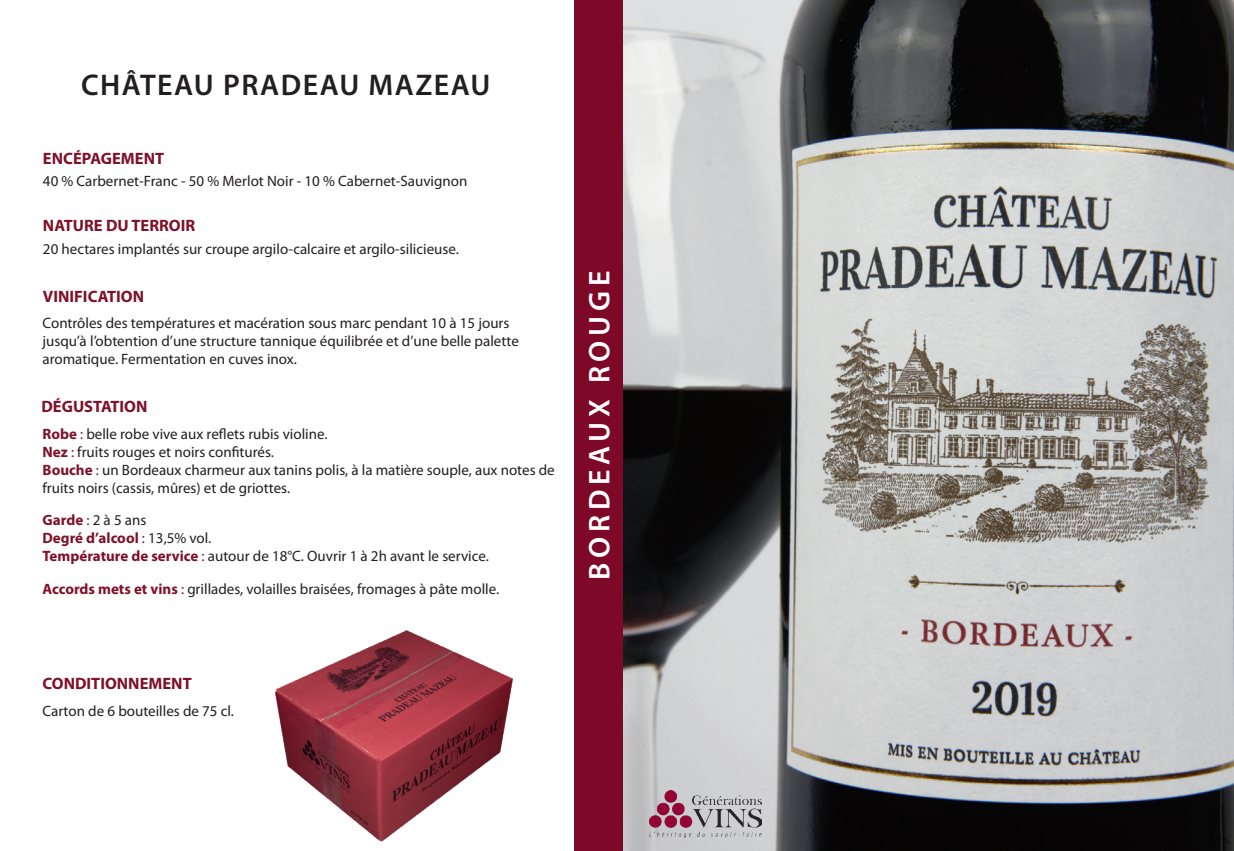
<style>
.page{position:relative;width:1234px;height:851px;background:#fff}
.page>*{position:absolute;margin:0;border:0;box-sizing:border-box;transform-origin:0 0}
.t1{font:600 30px "Myriad Pro";letter-spacing:.05em;color:#231f20}
.t2{font:600 30px "Myriad Pro";letter-spacing:.16em;color:#fff}
.t3{font:700 16.5px "Myriad Pro";color:#7f1128}
.t4{font:15px/18px "Myriad Pro";color:#231f20}
.s1{font-weight:700;color:#7f1128}
.s2{color:#7f1128}
</style>
<div class="page">
<img style="left:622px;top:0;width:611px;height:850px">
<div style="left:574px;top:0;width:48px;height:850px;background:#7d0828"></div>
<img style="left:275px;top:630px;width:238px;height:212px">
<img style="left:649px;top:789px;width:112px;height:48px">
<h1 class="t1" style="left:81px;top:66px;width:411px">CHÂTEAU PRADEAU MAZEAU</h1>
<p class="t3" style="left:43px;top:148px;width:123px">ENCÉPAGEMENT</p>
<p class="t4" style="left:43px;top:171px;width:426px">40 % Carbernet-Franc - 50 % Merlot Noir - 10 % Cabernet-Sauvignon</p>
<p class="t3" style="left:43px;top:215px;width:154px">NATURE DU TERROIR</p>
<p class="t4" style="left:43px;top:240px;width:417px">20 hectares implantés sur croupe argilo-calcaire et argilo-silicieuse.</p>
<p class="t3" style="left:43px;top:285px;width:103px">VINIFICATION</p>
<p class="t4" style="left:43px;top:313px;width:477px">Contrôles des températures et macération sous marc pendant 10 à 15 jours jusqu’à l’obtention d’une structure tannique équilibrée et d’une belle palette aromatique. Fermentation en cuves inox.</p>
<p class="t3" style="left:41px;top:395px;width:107px">DÉGUSTATION</p>
<p class="t4" style="left:43px;top:424px;width:513px"><span class="s1">Robe</span> <span class="s2">:</span> belle robe vive aux reflets rubis violine.<br><span class="s1">Nez</span> <span class="s2">:</span> fruits rouges et noirs confiturés.<br><span class="s1">Bouche</span> <span class="s2">:</span> un Bordeaux charmeur aux tanins polis, à la matière souple, aux notes de fruits noirs (cassis, mûres) et de griottes.</p>
<p class="t4" style="left:43px;top:511px;width:448px"><span class="s1">Garde</span> <span class="s2">:</span> 2 à 5 ans<br><span class="s1">Degré d’alcool</span> <span class="s2">:</span> 13,5% vol.<br><span class="s1">Température de service</span> <span class="s2">:</span> autour de 18°C. Ouvrir 1 à 2h avant le service.</p>
<p class="t4" style="left:43px;top:579px;width:458px"><span class="s1">Accords mets et vins</span> <span class="s2">:</span> grillades, volailles braisées, fromages à pâte molle.</p>
<p class="t3" style="left:43px;top:672px;width:151px">CONDITIONNEMENT</p>
<p class="t4" style="left:43px;top:701px;width:193px">Carton de 6 bouteilles de 75 cl.</p>
<h1 class="t2" style="left:580px;top:580px;width:311px;rotate:-90deg">BORDEAUX ROUGE</h1>
</div>
